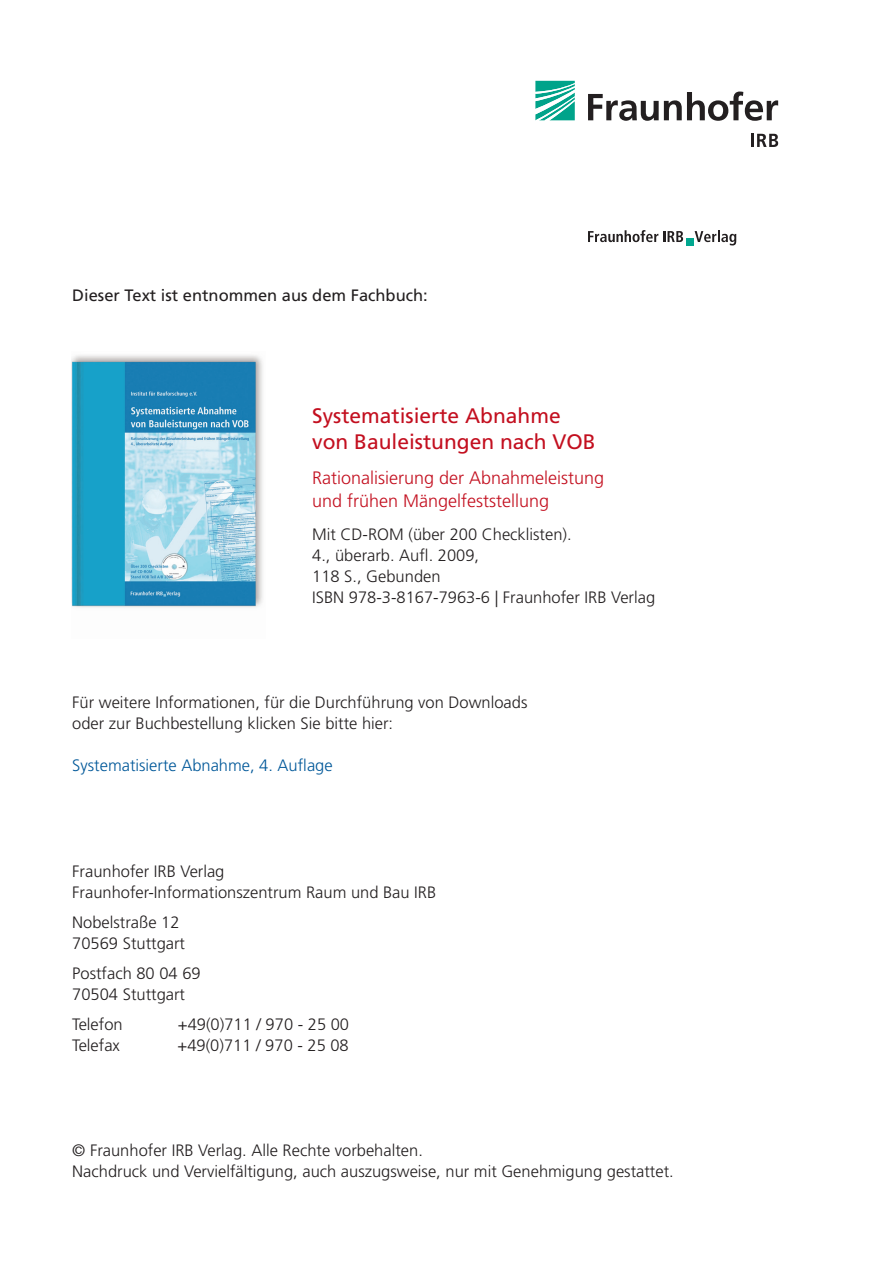
<style>
.page{position:relative;width:893px;height:1263px;background:#fff}
.page>*{position:absolute;margin:0;border:0;box-sizing:border-box;transform-origin:0 0}
.t1{font:21px/25.5px "Frutiger LT Std";color:#c30f1f}
.t2{font:300 18px/22.5px "Frutiger LT Std";color:#c30f1f}
.t3{font:300 16.5px/21px "Frutiger LT Std";color:#231f20}
.t4{font:16.5px "Frutiger LT Std";color:#231f20}
.t5{font:300 16.5px "Frutiger LT Std";color:#005899}
</style>
<div class="page">
<img style="left:71px;top:355px;width:192px;height:253px">
<svg style="left:535px;top:81px;width:40px;height:39px"></svg>
<svg style="left:588px;top:92px;width:190px;height:29px"></svg>
<svg style="left:751px;top:134px;width:27px;height:13px"></svg>
<svg style="left:588px;top:230px;width:95px;height:12px"></svg>
<svg style="left:695px;top:230px;width:41px;height:15px"></svg>
<div style="left:686px;top:238px;width:7px;height:8px;background:#00a78f"></div>
<p class="t4" style="left:72px;top:285px;width:357px">Dieser Text ist entnommen aus dem Fachbuch:</p>
<p class="t1" style="left:312px;top:403px;width:285px">Systematisierte Abnahme von Bauleistungen nach VOB</p>
<p class="t2" style="left:312px;top:467px;width:294px">Rationalisierung der Abnahmeleistung und frühen Mängelfeststellung</p>
<p class="t3" style="left:312px;top:524px;width:344px">Mit CD-ROM (über 200 Checklisten).<br>4., überarb. Aufl. 2009,<br>118 S., Gebunden<br>ISBN 978-3-8167-7963-6 | Fraunhofer IRB Verlag</p>
<p class="t3" style="left:72px;top:692px;width:457px">Für weitere Informationen, für die Durchführung von Downloads oder zur Buchbestellung klicken Sie bitte hier:</p>
<p class="t5" style="left:72px;top:756px;width:262px">Systematisierte Abnahme, 4. Auflage</p>
<p class="t3" style="left:72px;top:860px;width:365px">Fraunhofer IRB Verlag<br>Fraunhofer-Informationszentrum Raum und Bau IRB</p>
<p class="t3" style="left:72px;top:911px;width:114px">Nobelstraße 12<br>70569 Stuttgart</p>
<p class="t3" style="left:72px;top:962px;width:130px">Postfach 80 04 69<br>70504 Stuttgart</p>
<p class="t3" style="left:72px;top:1013px;width:52px">Telefon</p>
<p class="t3" style="left:178px;top:1013px;width:173px">+49(0)711 / 970 - 25 00</p>
<p class="t3" style="left:72px;top:1034px;width:49px">Telefax</p>
<p class="t3" style="left:177px;top:1034px;width:173px">+49(0)711 / 970 - 25 08</p>
<p class="t3" style="left:72px;top:1139px;width:603px">© Fraunhofer IRB Verlag. Alle Rechte vorbehalten.<br>Nachdruck und Vervielfältigung, auch auszugsweise, nur mit Genehmigung gestattet.</p>
</div>
